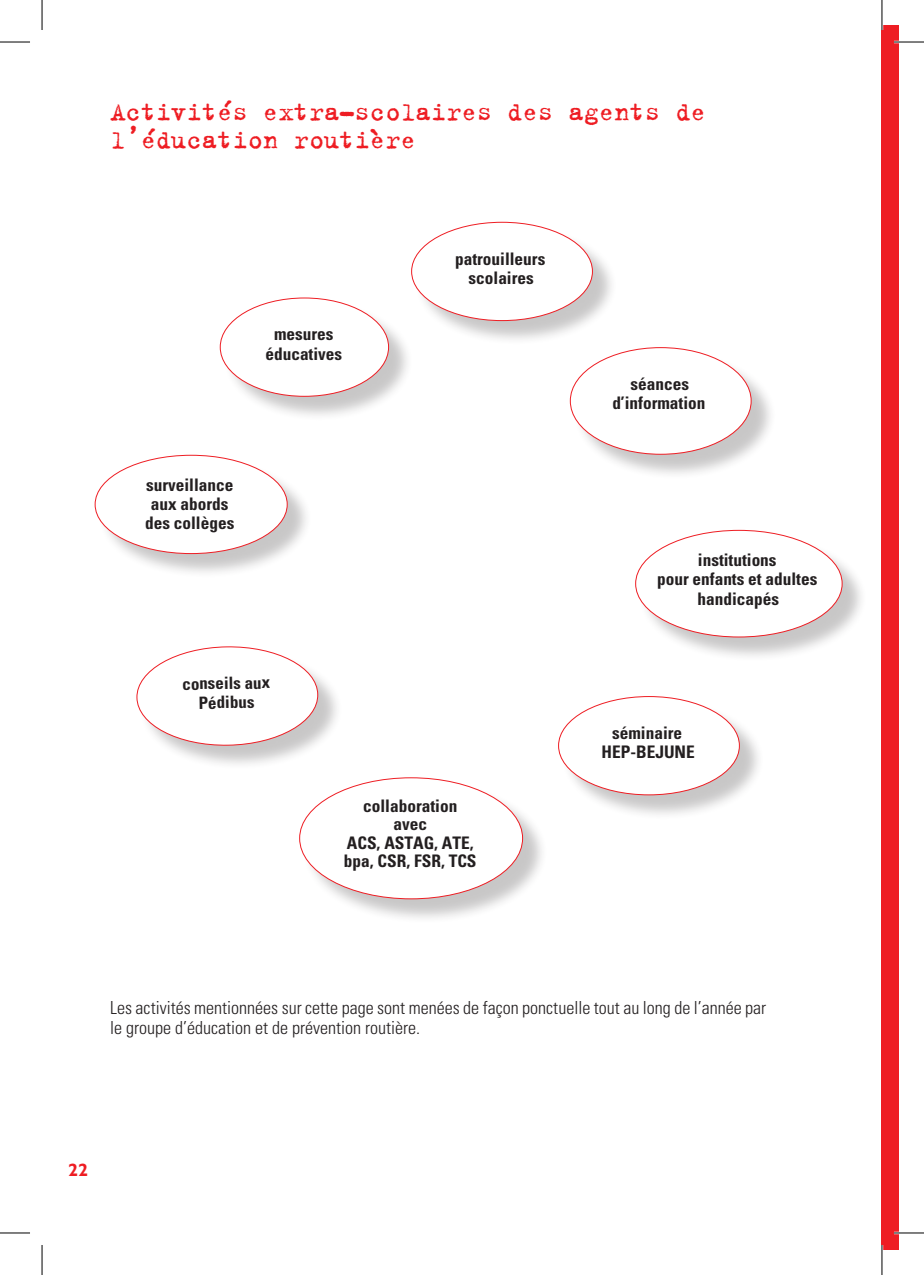
<style>
.page{position:relative;width:924px;height:1275px;background:#fff}
.page>*{position:absolute;margin:0;border:0;box-sizing:border-box;transform-origin:0 0}
.Titre_CER_Droite{font:28px/28px "Trixie";letter-spacing:-.005em;color:#ee1d23}
.t1{font:300 condensed 18px/20.4px "Univers";color:#231f20}
.t2{font:700 18px "Gill Sans";color:#ee1d23}
.t3{font:700 condensed 17.4px "Univers";color:#231f20}
.t4{font:700 condensed 17.2px "Univers";color:#231f20}
.t5{font:700 condensed 17px "Univers";color:#231f20}
</style>
<div class="page">
<div style="left:414px;top:225px;width:203px;height:121px;background:#231f20;opacity:.25"></div>
<div style="left:411px;top:222px;width:181px;height:98px;background:#fff;border-radius:50%"></div>
<div style="left:561px;top:699px;width:203px;height:121px;background:#231f20;opacity:.25"></div>
<div style="left:558px;top:696px;width:181px;height:99px;background:#fff;border-radius:50%"></div>
<div style="left:638px;top:533px;width:228px;height:129px;background:#231f20;opacity:.25"></div>
<div style="left:635px;top:530px;width:206px;height:107px;background:#fff;border-radius:50%"></div>
<div style="left:573px;top:350px;width:202px;height:130px;background:#231f20;opacity:.25"></div>
<div style="left:570px;top:348px;width:180px;height:106px;background:#fff;border-radius:50%"></div>
<div style="left:98px;top:458px;width:214px;height:121px;background:#231f20;opacity:.25"></div>
<div style="left:95px;top:455px;width:192px;height:98px;background:#fff;border-radius:50%"></div>
<div style="left:223px;top:300px;width:190px;height:121px;background:#231f20;opacity:.25"></div>
<div style="left:220px;top:298px;width:168px;height:98px;background:#fff;border-radius:50%"></div>
<div style="left:140px;top:649px;width:202px;height:121px;background:#231f20;opacity:.25"></div>
<svg style="left:136px;top:646px;width:182px;height:100px"></svg>
<div style="left:303px;top:780px;width:244px;height:144px;background:#231f20;opacity:.25"></div>
<div style="left:299px;top:778px;width:223px;height:121px;background:#fff;border-radius:50%"></div>
<div style="left:881px;top:25px;width:17px;height:1225px;background:#ee1d23"></div>
<hr style="left:893px;top:41px;width:30px;height:2px;background:#fff">
<hr style="left:893px;top:1231px;width:30px;height:3px;background:#fff">
<hr style="left:0;top:42px;width:30px;height:1px;background:#000">
<hr style="left:893px;top:42px;width:30px;height:1px;background:#000">
<hr style="left:0;top:1232px;width:30px;height:1px;background:#000">
<hr style="left:893px;top:1232px;width:30px;height:1px;background:#000">
<hr style="left:42px;top:0;width:1px;height:30px;background:#000">
<hr style="left:42px;top:1245px;width:1px;height:30px;background:#000">
<hr style="left:881px;top:0;width:1px;height:30px;background:#000">
<hr style="left:881px;top:1245px;width:1px;height:30px;background:#000">
<p class="Titre_CER_Droite" style="left:110px;top:97px;width:597px">Activités extra-scolaires des agents de l’éducation routière</p>
<p class="t3" style="left:274px;top:323px;width:61px">mesures</p>
<p class="t3" style="left:265px;top:343px;width:78px">éducatives</p>
<p class="t3" style="left:146px;top:474px;width:89px">surveillance</p>
<p class="t3" style="left:151px;top:493px;width:79px">aux abords</p>
<p class="t3" style="left:145px;top:512px;width:91px">des collèges</p>
<p class="t5" style="left:182px;top:673px;width:89px;rotate:-1deg">conseils aux</p>
<p class="t5" style="left:198px;top:692px;width:57px;rotate:-1deg">Pédibus</p>
<p class="t3" style="left:455px;top:248px;width:92px">patrouilleurs</p>
<p class="t3" style="left:468px;top:267px;width:67px">scolaires</p>
<p class="t4" style="left:363px;top:795px;width:96px">collaboration</p>
<p class="t4" style="left:393px;top:813px;width:35px">avec</p>
<p class="t4" style="left:347px;top:832px;width:128px">ACS, ASTAG, ATE,</p>
<p class="t4" style="left:344px;top:850px;width:134px">bpa, CSR, FSR, TCS</p>
<p class="t3" style="left:630px;top:373px;width:60px">séances</p>
<p class="t3" style="left:612px;top:392px;width:95px">d’information</p>
<p class="t3" style="left:697px;top:549px;width:80px">institutions</p>
<p class="t3" style="left:656px;top:568px;width:162px">pour enfants et adultes</p>
<p class="t3" style="left:697px;top:587px;width:83px">handicapés</p>
<p class="t3" style="left:611px;top:722px;width:72px">séminaire</p>
<p class="t3" style="left:601px;top:741px;width:95px">HEP-BEJUNE</p>
<p class="t1" style="left:110px;top:997px;width:657px">Les activités mentionnées sur cette page sont menées de façon ponctuelle tout au long de l’année par le groupe d’éducation et de prévention routière.</p>
<p class="t2" style="left:68px;top:1159px;width:21px">22</p>
</div>
